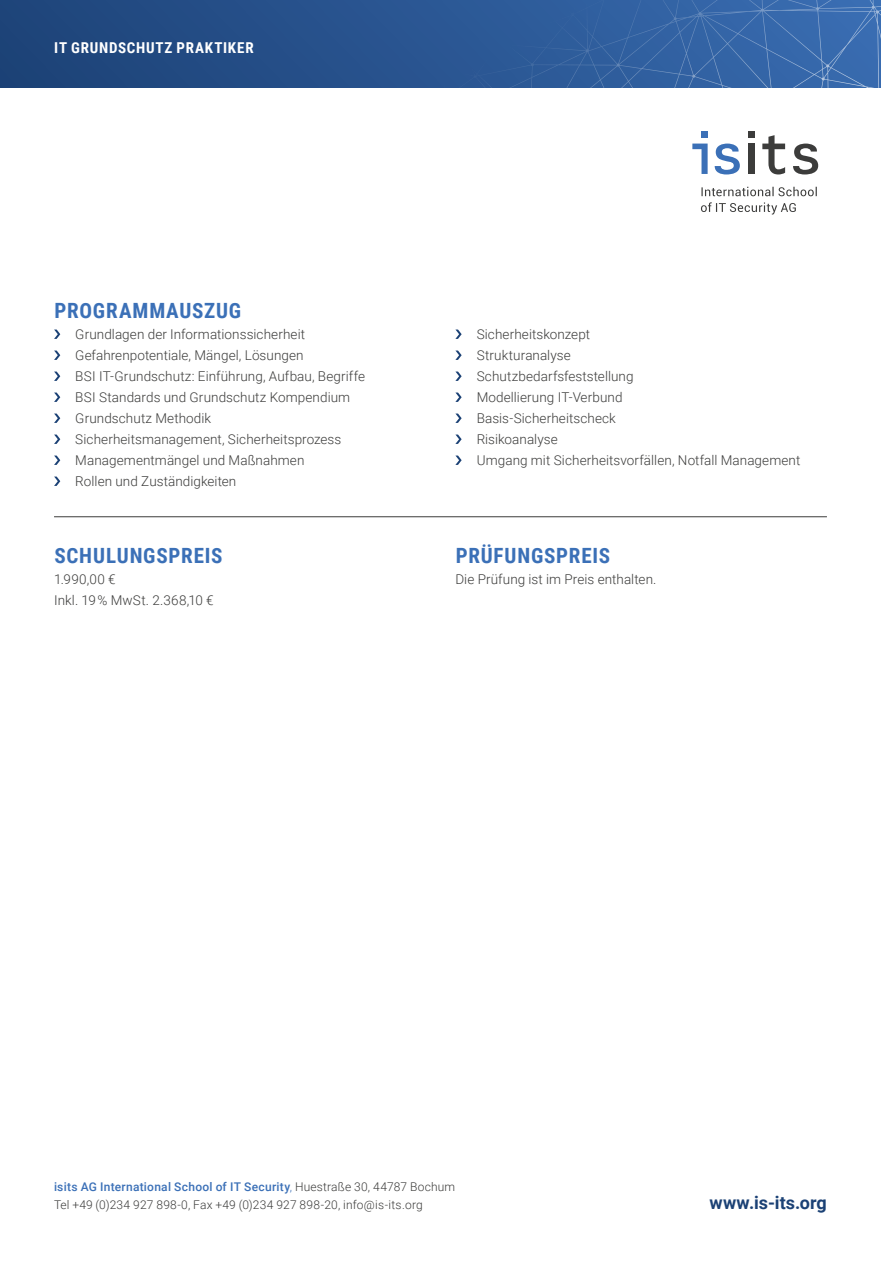
<style>
.page{position:relative;width:881px;height:1263px;background:#fff}
.page>*{position:absolute;margin:0;border:0;box-sizing:border-box;transform-origin:0 0}
.t1{font:700 21px "Roboto Condensed";letter-spacing:.04em;color:#3b70b7}
.t2{font:700 18px "Roboto";color:#1b4175}
.t3{font:700 15px "Roboto Condensed";letter-spacing:.05em;color:#fff}
.t4{font:300 13.5px/21px "Roboto";letter-spacing:.005em;color:#3c3c3b}
.t5{font:300 12px/18.5px "Roboto";letter-spacing:.015em;color:#3c3c3b}
.s1{font-weight:500;color:#3b70b7}
.s2{color:#3b70b7}
</style>
<div class="page">
<div style="left:0;top:0;width:880px;height:88px;background:#224a82"></div>
<svg style="left:343px;top:0;width:537px;height:88px"></svg>
<svg style="left:762px;top:135px;width:22px;height:39px"></svg>
<svg style="left:701px;top:202px;width:94px;height:13px"></svg>
<svg style="left:701px;top:187px;width:115px;height:9px"></svg>
<svg style="left:714px;top:144px;width:25px;height:30px"></svg>
<svg style="left:692px;top:144px;width:15px;height:30px"></svg>
<svg style="left:701px;top:131px;width:6px;height:6px"></svg>
<svg style="left:748px;top:131px;width:5px;height:6px"></svg>
<div style="left:747px;top:144px;width:6px;height:30px;background:#3c3c3b"></div>
<svg style="left:793px;top:144px;width:24px;height:30px"></svg>
<svg style="left:54px;top:330px;width:6px;height:9px"></svg>
<svg style="left:54px;top:351px;width:6px;height:9px"></svg>
<svg style="left:54px;top:372px;width:6px;height:9px"></svg>
<svg style="left:54px;top:393px;width:6px;height:9px"></svg>
<svg style="left:54px;top:414px;width:6px;height:9px"></svg>
<svg style="left:54px;top:435px;width:6px;height:9px"></svg>
<svg style="left:54px;top:456px;width:6px;height:9px"></svg>
<svg style="left:54px;top:477px;width:6px;height:9px"></svg>
<svg style="left:455px;top:330px;width:6px;height:9px"></svg>
<svg style="left:455px;top:351px;width:6px;height:9px"></svg>
<svg style="left:455px;top:372px;width:6px;height:9px"></svg>
<svg style="left:455px;top:393px;width:6px;height:9px"></svg>
<svg style="left:455px;top:414px;width:6px;height:9px"></svg>
<svg style="left:455px;top:435px;width:6px;height:9px"></svg>
<svg style="left:455px;top:456px;width:6px;height:9px"></svg>
<hr style="left:54px;top:516px;width:772px;height:1px;background:#3c3c3b">
<p class="t3" style="left:54px;top:37px;width:201px">IT GRUNDSCHUTZ PRAKTIKER</p>
<h1 class="t1" style="left:54px;top:296px;width:188px">PROGRAMMAUSZUG</h1>
<p class="t4" style="left:75px;top:323px;width:291px">Grundlagen der Informationssicherheit Gefahrenpotentiale, Mängel, Lösungen<br>BSI IT-Grundschutz: Einführung, Aufbau, Begriffe BSI Standards und Grundschutz Kompendium Grundschutz Methodik<br>Sicherheitsmanagement, Sicherheitsprozess Managementmängel und Maßnahmen<br>Rollen und Zuständigkeiten</p>
<p class="t4" style="left:476px;top:323px;width:325px">Sicherheitskonzept<br>Strukturanalyse<br>Schutzbedarfsfeststellung<br>Modellierung IT-Verbund<br>Basis-Sicherheitscheck<br>Risikoanalyse<br>Umgang mit Sicherheitsvorfällen, Notfall Management</p>
<h1 class="t1" style="left:54px;top:540px;width:170px">SCHULUNGSPREIS</h1>
<p class="t4" style="left:54px;top:568px;width:161px">1.990,00 €<br>Inkl. 19% MwSt. 2.368,10 €</p>
<h1 class="t1" style="left:455px;top:540px;width:156px">PRÜFUNGSPREIS</h1>
<p class="t4" style="left:455px;top:568px;width:202px">Die Prüfung ist im Preis enthalten.</p>
<p class="t5" style="left:54px;top:1177px;width:402px"><span class="s1">isits AG International School of IT Security</span><span class="s2">,</span> Huestraße 30, 44787 Bochum<br>Tel +49 (0)234 927 898-0, Fax +49 (0)234 927 898-20, info@is-its.org</p>
<h2 class="t2" style="left:709px;top:1190px;width:119px">www.is-its.org</h2>
</div>
